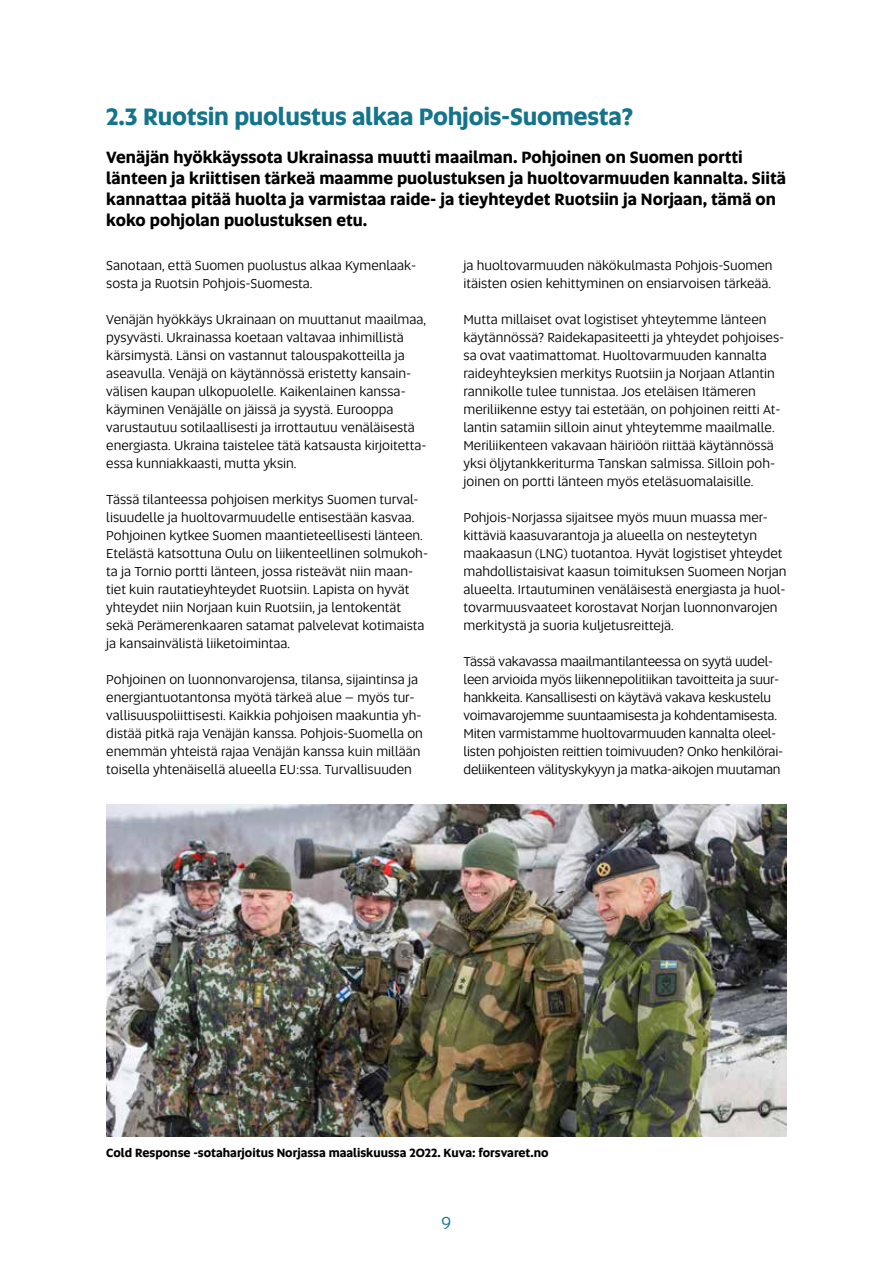
<style>
.page{position:relative;width:893px;height:1263px;background:#fff}
.page>*{position:absolute;margin:0;border:0;box-sizing:border-box;transform-origin:0 0}
.t1{font:700 24px "Altis";letter-spacing:-.01em;color:#14748a}
.t2{font:18px "Altis";color:#14748a}
.t3{font:700 16.5px/21px "Altis";color:#000}
.t4{font:13.5px/18px "Altis";color:#000}
.t5{font:700 12px "Altis";color:#000}
</style>
<div class="page">
<img style="left:106px;top:804px;width:681px;height:333px">
<h1 class="t1" style="left:106px;top:99px;width:528px">2.3 Ruotsin puolustus alkaa Pohjois-Suomesta?</h1>
<p class="t3" style="left:106px;top:146px;width:681px">Venäjän hyökkäyssota Ukrainassa muutti maailman. Pohjoinen on Suomen portti länteen ja kriittisen tärkeä maamme puolustuksen ja huoltovarmuuden kannalta. Siitä kannattaa pitää huolta ja varmistaa raide- ja tieyhteydet Ruotsiin ja Norjaan, tämä on koko pohjolan puolustuksen etu.</p>
<p class="t4" style="left:106px;top:256px;width:311px">Sanotaan, että Suomen puolustus alkaa Kymenlaak&shy;sosta ja Ruotsin Pohjois-Suomesta.</p>
<p class="t4" style="left:106px;top:310px;width:322px">Venäjän hyökkäys Ukrainaan on muuttanut maailmaa, pysyvästi. Ukrainassa koetaan valtavaa inhimillistä kärsimystä. Länsi on vastannut talouspakotteilla ja aseavulla. Venäjä on käytännössä eristetty kansain&shy;välisen kaupan ulkopuolelle. Kaikenlainen kanssa&shy;käyminen Venäjälle on jäissä ja syystä. Eurooppa varustautuu sotilaallisesti ja irrottautuu venäläisestä energiasta. Ukraina taistelee tätä katsausta kirjoitetta&shy;essa kunniakkaasti, mutta yksin.</p>
<p class="t4" style="left:106px;top:490px;width:323px">Tässä tilanteessa pohjoisen merkitys Suomen turval&shy;lisuudelle ja huoltovarmuudelle entisestään kasvaa.<br>Pohjoinen kytkee Suomen maantieteellisesti länteen.<br>Etelästä katsottuna Oulu on liikenteellinen solmukoh&shy;ta ja Tornio portti länteen, jossa risteävät niin maan&shy;tiet kuin rautatieyhteydet Ruotsiin. Lapista on hyvät yhteydet niin Norjaan kuin Ruotsiin, ja lentokentät sekä Perämerenkaaren satamat palvelevat kotimaista ja kansainvälistä liiketoimintaa.</p>
<p class="t4" style="left:106px;top:670px;width:318px">Pohjoinen on luonnonvarojensa, tilansa, sijaintinsa ja energiantuotantonsa myötä tärkeä alue – myös tur&shy;vallisuuspoliittisesti. Kaikkia pohjoisen maakuntia yh&shy;distää pitkä raja Venäjän kanssa. Pohjois-Suomella on enemmän yhteistä rajaa Venäjän kanssa kuin millään toisella yhtenäisellä alueella EU:ssa. Turvallisuuden</p>
<p class="t4" style="left:463px;top:256px;width:311px">ja huoltovarmuuden näkökulmasta Pohjois-Suomen itäisten osien kehittyminen on ensiarvoisen tärkeää.</p>
<p class="t4" style="left:463px;top:310px;width:322px">Mutta millaiset ovat logistiset yhteytemme länteen käytännössä? Raidekapasiteetti ja yhteydet pohjoises&shy;sa ovat vaatimattomat. Huoltovarmuuden kannalta raideyhteyksien merkitys Ruotsiin ja Norjaan Atlantin rannikolle tulee tunnistaa. Jos eteläisen Itämeren meriliikenne estyy tai estetään, on pohjoinen reitti At&shy;lantin satamiin silloin ainut yhteytemme maailmalle.<br>Meriliikenteen vakavaan häiriöön riittää käytännössä yksi öljytankkeriturma Tanskan salmissa. Silloin poh&shy;joinen on portti länteen myös eteläsuomalaisille.</p>
<p class="t4" style="left:463px;top:508px;width:325px">Pohjois-Norjassa sijaitsee myös muun muassa mer&shy;kittäviä kaasuvarantoja ja alueella on nesteytetyn maakaasun (LNG) tuotantoa. Hyvät logistiset yhteydet mahdollistaisivat kaasun toimituksen Suomeen Norjan alueelta. Irtautuminen venäläisestä energiasta ja huol&shy;tovarmuusvaateet korostavat Norjan luonnonvarojen merkitystä ja suoria kuljetusreittejä.</p>
<p class="t4" style="left:463px;top:652px;width:321px">Tässä vakavassa maailmantilanteessa on syytä uudel&shy;leen arvioida myös liikennepolitiikan tavoitteita ja suur&shy;hankkeita. Kansallisesti on käytävä vakava keskustelu voimavarojemme suuntaamisesta ja kohdentamisesta.<br>Miten varmistamme huoltovarmuuden kannalta oleel&shy;listen pohjoisten reittien toimivuuden? Onko henkilörai&shy;deliikenteen välityskykyyn ja matka-aikojen muutaman</p>
<p class="t5" style="left:106px;top:1143px;width:444px">Cold Response -sotaharjoitus Norjassa maaliskuussa 2022. Kuva: forsvaret.no</p>
<h2 class="t2" style="left:442px;top:1210px;width:11px">9</h2>
</div>
